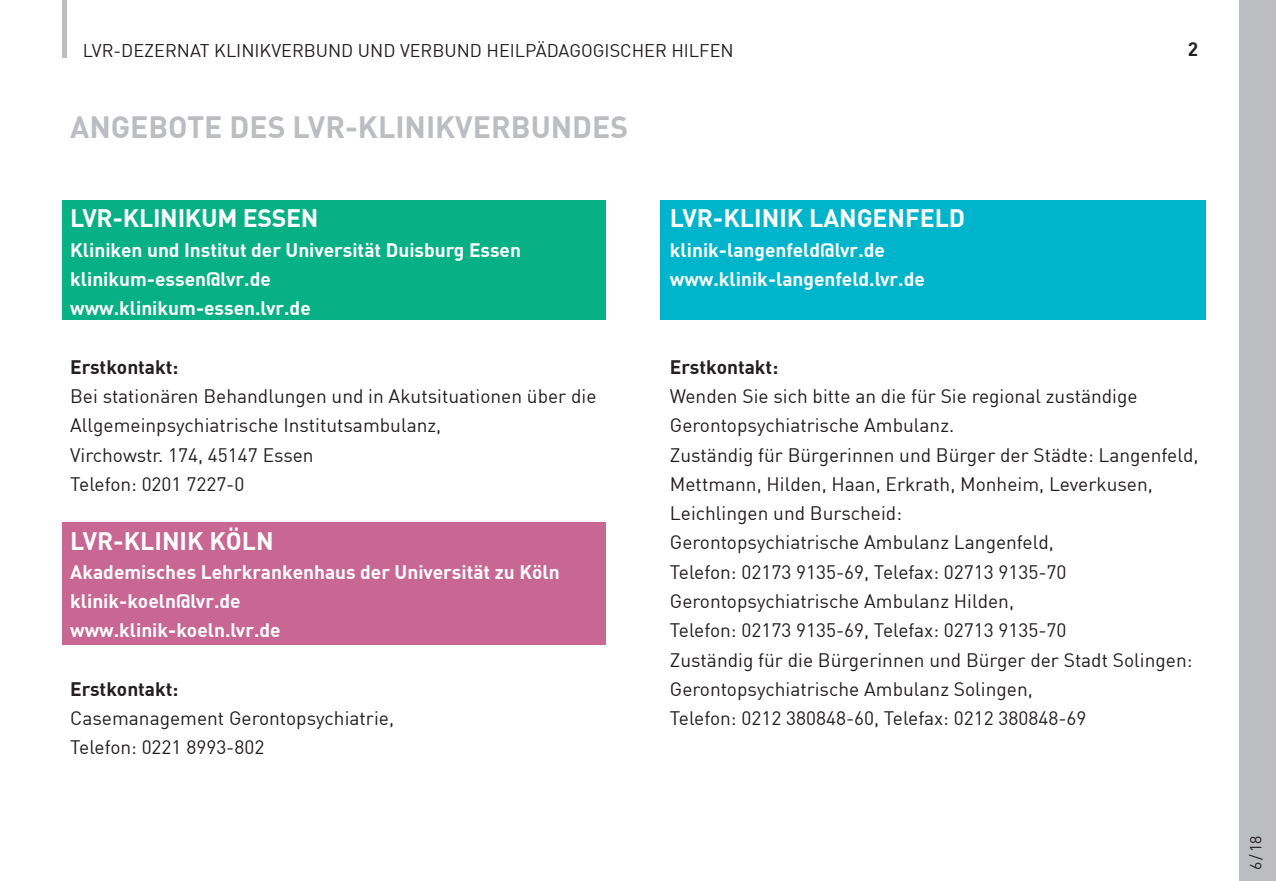
<style>
.page{position:relative;width:1276px;height:881px;background:#fff}
.page>*{position:absolute;margin:0;border:0;box-sizing:border-box;transform-origin:0 0}
.t1{font:700 30.15px "DIN";color:#bcbdc0}
.t2{font:700 24.75px "DIN";color:#fff}
.t3{font:19.12px/29.2px "DIN";color:#231f20}
.t4{font:700 19.12px/29.2px "DIN";color:#fff}
.t5{font:700 19.12px "DIN";color:#231f20}
.t6{font:18px "DIN";color:#231f20}
.t7{font:15.75px "DIN";color:#231f20}
</style>
<div class="page">
<div style="left:62px;top:200px;width:544px;height:120px;background:#07b085"></div>
<div style="left:660px;top:200px;width:545px;height:120px;background:#00b5cb"></div>
<div style="left:62px;top:521px;width:544px;height:123px;background:#c86694"></div>
<div style="left:1239px;top:0;width:37px;height:880px;background:#bcbdc0"></div>
<div style="left:62px;top:0;width:5px;height:57px;background:#bcbdc0"></div>
<p class="t6" style="left:83px;top:40px;width:652px">LVR-DEZERNAT KLINIKVERBUND UND VERBUND HEILPÄDAGOGISCHER HILFEN</p>
<h1 class="t1" style="left:70px;top:108px;width:559px">ANGEBOTE DES LVR-KLINIKVERBUNDES</h1>
<p class="t2" style="left:70px;top:202px;width:250px">LVR-KLINIKUM ESSEN</p>
<p class="t4" style="left:70px;top:234px;width:452px">Kliniken und Institut der Universität Duisburg Essen klinikum-essen@lvr.de<br>www.klinikum-essen.lvr.de</p>
<p class="t2" style="left:670px;top:202px;width:297px">LVR-KLINIK LANGENFELD</p>
<p class="t4" style="left:670px;top:234px;width:257px">klinik-langenfeld@lvr.de www.klinik-langenfeld.lvr.de</p>
<p class="t5" style="left:1188px;top:37px;width:12px">2</p>
<p class="t5" style="left:70px;top:354px;width:110px">Erstkontakt:</p>
<p class="t3" style="left:70px;top:381px;width:528px">Bei stationären Behandlungen und in Akutsituationen über die Allgemeinpsychiatrische Institutsambulanz,<br>Virchowstr. 174, 45147 Essen<br>Telefon: 0201 7227-0</p>
<p class="t2" style="left:70px;top:524px;width:205px">LVR-KLINIK KÖLN</p>
<p class="t4" style="left:70px;top:556px;width:491px">Akademisches Lehrkrankenhaus der Universität zu Köln klinik-koeln@lvr.de<br>www.klinik-koeln.lvr.de</p>
<p class="t5" style="left:70px;top:676px;width:110px">Erstkontakt:</p>
<p class="t3" style="left:70px;top:703px;width:325px">Casemanagement Gerontopsychiatrie,<br>Telefon: 0221 8993-802</p>
<p class="t5" style="left:670px;top:354px;width:110px">Erstkontakt:</p>
<p class="t3" style="left:670px;top:381px;width:530px">Wenden Sie sich bitte an die für Sie regional zuständige Gerontopsychiatrische Ambulanz.<br>Zuständig für Bürgerinnen und Bürger der Städte: Langenfeld, Mettmann, Hilden, Haan, Erkrath, Monheim, Leverkusen, Leichlingen und Burscheid:<br>Gerontopsychiatrische Ambulanz Langenfeld,<br>Telefon: 02173 9135-69, Telefax: 02713 9135-70<br>Gerontopsychiatrische Ambulanz Hilden,<br>Telefon: 02173 9135-69, Telefax: 02713 9135-70<br>Zuständig für die Bürgerinnen und Bürger der Stadt Solingen:<br>Gerontopsychiatrische Ambulanz Solingen,<br>Telefon: 0212 380848-60, Telefax: 0212 380848-69</p>
<p class="t7" style="left:1246px;top:869px;width:36px;rotate:-90deg">6/18</p>
</div>
